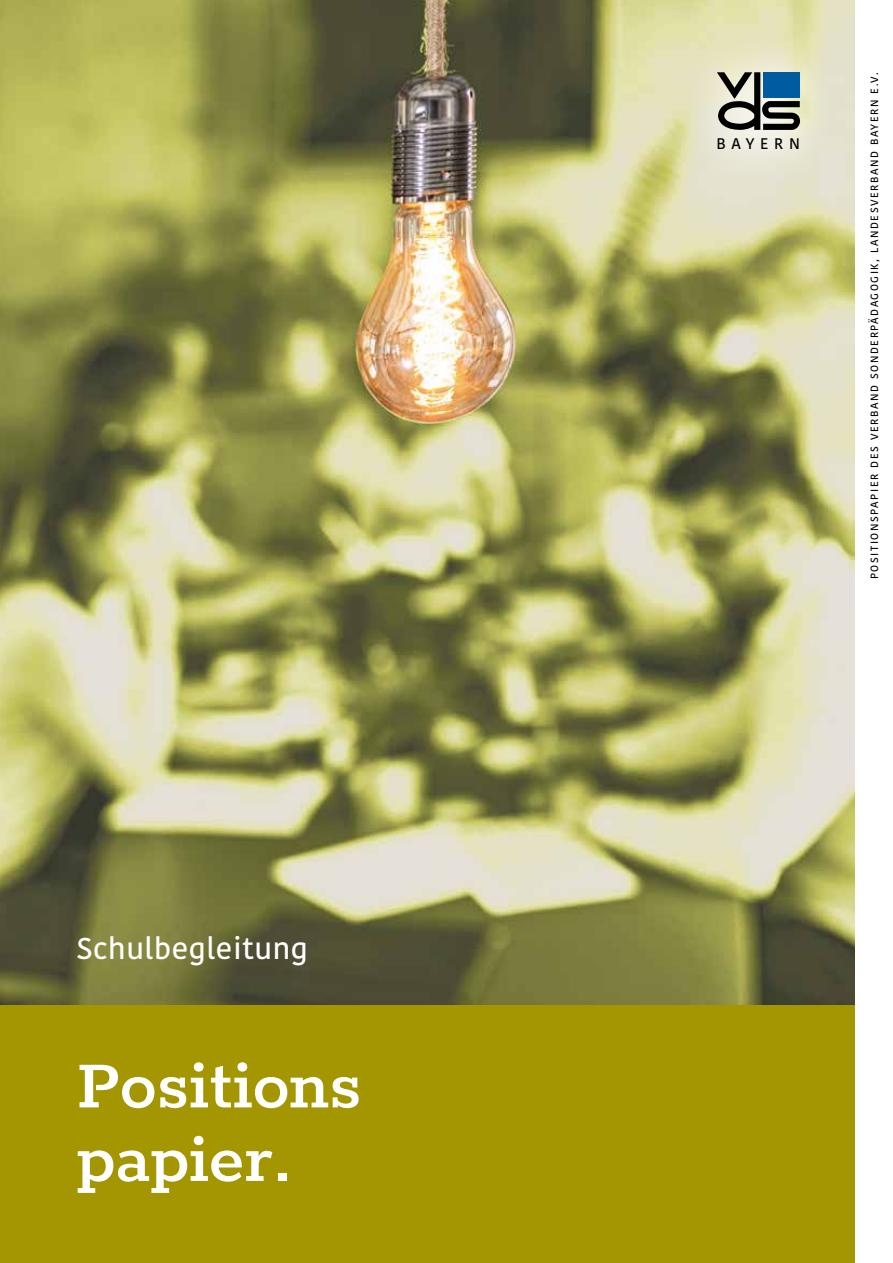
<style>
.page{position:relative;width:893px;height:1263px;background:#fff}
.page>*{position:absolute;margin:0;border:0;box-sizing:border-box;transform-origin:0 0}
.t1{font:600 75px/73.5px "Rokkitt";color:#fff}
.t2{font:500 30px "Kohinoor Devanagari";letter-spacing:.02em;color:#fff}
.t3{font:500 15.3px "Kohinoor Devanagari";letter-spacing:.37em;color:#000}
.t4{font:500 10.5px "Kohinoor Devanagari";letter-spacing:.15em;color:#000}
</style>
<div class="page">
<img style="left:0;top:0;width:855px;height:1006px">
<div style="left:679px;top:33px;width:160px;height:156px;background:#fff;opacity:.75"></div>
<svg style="left:717px;top:72px;width:83px;height:58px;background:#7d7c73"></svg>
<div style="left:763px;top:72px;width:37px;height:26px;background:#005c9f"></div>
<div style="left:0;top:1006px;width:855px;height:257px;background:#a49600"></div>
<h2 class="t2" style="left:76px;top:931px;width:233px">Schulbegleitung</h2>
<h1 class="t1" style="left:76px;top:1043px;width:287px">Positions papier.</h1>
<h3 class="t3" style="left:716px;top:135px;width:85px">BAYERN</h3>
<p class="t4" style="left:868px;top:579px;width:508px;rotate:-90deg">POSITIONSPAPIER DES VERBAND SONDERPÄDAGOGIK, LANDESVERBAND BAYERN E.V.</p>
</div>
